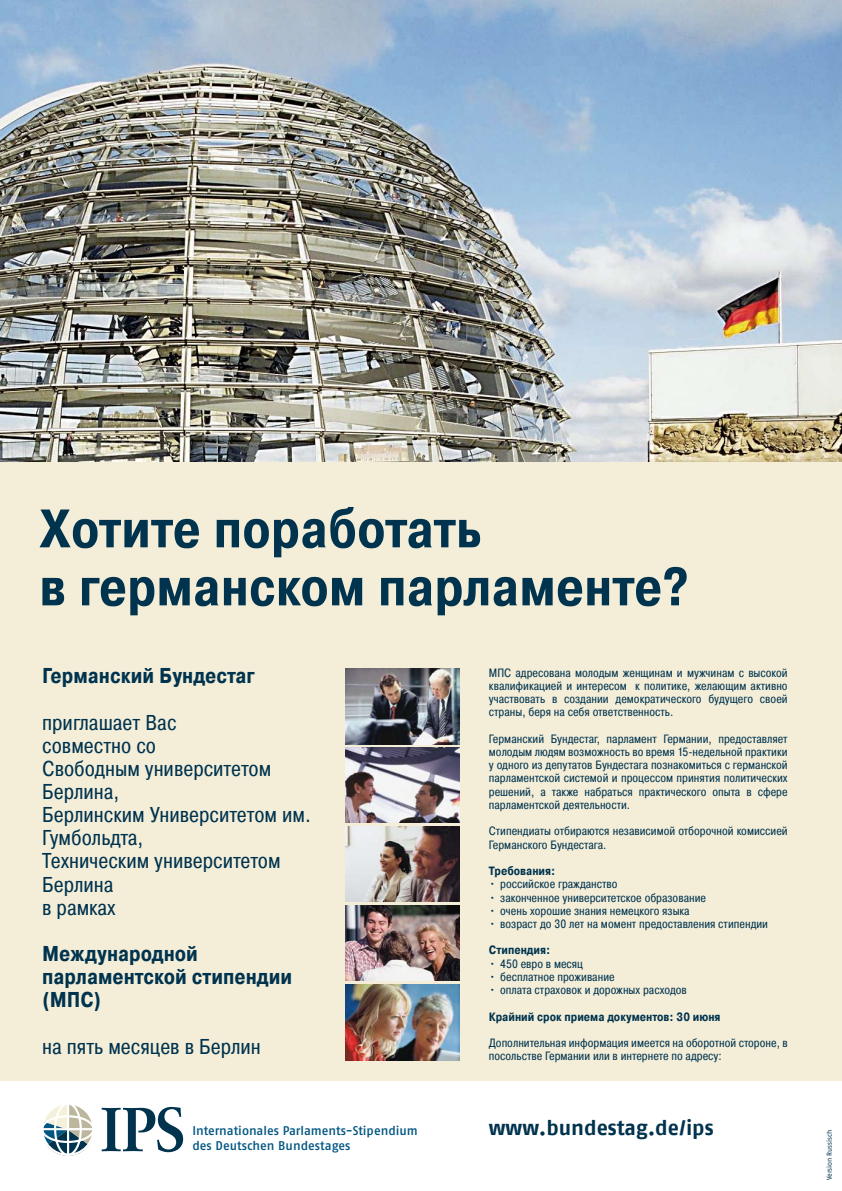
<style>
.page{position:relative;width:842px;height:1191px;background:#fff}
.page>*{position:absolute;margin:0;border:0;box-sizing:border-box;transform-origin:0 0}
.t1{font:700 62.2px "Sabon";color:#00334e}
.t2{font:700 54px/58px "Pragmatica Cond C";color:#00334e}
.t3{font:21.4px/23.2px "Pragmatica Cond C";color:#00334e}
.t4{font:700 21.4px/23.2px "Pragmatica Cond C";color:#00334e}
.t5{font:700 21px "Fago No";color:#00334e}
.t6{font:12.6px/15.1px "Fago No Med";color:#005581}
.t7{font:12px/13.2px "Pragmatica Cond C";color:#00334e;text-align:justify}
.t8{font:700 12px "Pragmatica Cond C";color:#00334e}
.t9{font:7px "Fago No";letter-spacing:-.005em;color:#00334e}
</style>
<div class="page">
<div style="left:0;top:407px;width:842px;height:673px;background:#f4eed9"></div>
<svg style="left:44px;top:1105px;width:48px;height:51px"></svg>
<div style="left:41px;top:1102px;width:54px;height:53px;border:2px solid #fff;border-radius:50%"></div>
<div style="left:54px;top:1102px;width:28px;height:53px;border:2px solid #fff;border-radius:50%"></div>
<div style="left:41px;top:1115px;width:54px;height:28px;border:2px solid #fff;border-radius:50%"></div>
<hr style="left:42px;top:1128px;width:52px;height:2px;background:#fff">
<hr style="left:67px;top:1102px;width:2px;height:53px;background:#fff">
<img style="left:0;top:0;width:842px;height:461px">
<img style="left:345px;top:905px;width:115px;height:75px">
<img style="left:345px;top:747px;width:115px;height:75px">
<img style="left:345px;top:668px;width:115px;height:76px">
<img style="left:345px;top:826px;width:115px;height:75px">
<img style="left:345px;top:984px;width:115px;height:76px">
<h2 class="t2" style="left:39px;top:500px;width:651px">Хотите поработать<br>в германском парламенте?</h2>
<h3 class="t4" style="left:42px;top:664px;width:214px">Германский Бундестаг</h3>
<h3 class="t3" style="left:42px;top:710px;width:270px">приглашает Вас<br>совместно со<br>Свободным университетом<br>Берлинa,<br>Берлинским Университетом им.<br>Гумбольдта,<br>Техническим университетом<br>Берлинa<br>в рамках</h3>
<h3 class="t4" style="left:42px;top:942px;width:251px">Международной парламентской стипендии (МПС)</h3>
<h3 class="t3" style="left:42px;top:1034px;width:220px">на пять месяцев в Берлин</h3>
<p class="t7" style="left:489px;top:666px;width:300px">МПС адресована молодым женщинам и мужчинам с высокой квалификацией и интересом к политике, желающим активно участвовать в создании демократического будущего своей страны, беря на себя ответственность.</p>
<p class="t7" style="left:489px;top:732px;width:300px">Германский Бундестаг, парламент Германии, предоставляет молодым людям возможность во время 15-недельной практики у одного из депутатов Бундестага познакомиться с германской парламентской системой и процессом принятия политических решений, а также набраться практического опыта в сфере парламентской деятельности.</p>
<p class="t7" style="left:489px;top:824px;width:300px">Стипендиаты отбираются независимой отборочной комиссией<br>Германского Бундестага.</p>
<p class="t8" style="left:489px;top:864px;width:68px">Требования:</p>
<p class="t7" style="left:489px;top:877px;width:130px">• российское гражданство</p>
<p class="t7" style="left:489px;top:890px;width:219px">• законченное университетское образование</p>
<p class="t7" style="left:489px;top:904px;width:202px">• очень хорошие знания немецкого языка</p>
<p class="t7" style="left:489px;top:917px;width:281px">• возраст до 30 лет на момент предоставления стипендии</p>
<p class="t8" style="left:489px;top:943px;width:63px">Стипендия:</p>
<p class="t7" style="left:489px;top:957px;width:96px">• 450 евро в месяц</p>
<p class="t7" style="left:489px;top:970px;width:127px">• бесплатное проживание</p>
<p class="t7" style="left:489px;top:983px;width:199px">• оплата страховок и дорожных расходов</p>
<p class="t8" style="left:489px;top:1009px;width:233px">Крайний срок приема документов: 30 июня</p>
<p class="t7" style="left:489px;top:1036px;width:300px">Дополнительная информация имеется на оборотной стороне, в посольстве Германии или в интернете по адресу:</p>
<h1 class="t1" style="left:101px;top:1091px;width:86px">IPS</h1>
<p class="t6" style="left:192px;top:1122px;width:227px">Internationales Parlaments-Stipendium des Deutschen Bundestages</p>
<h3 class="t5" style="left:489px;top:1115px;width:226px">www.bundestag.de/ips</h3>
<p class="t9" style="left:825px;top:1180px;width:52px;rotate:-90deg">Version Russisch</p>
</div>
